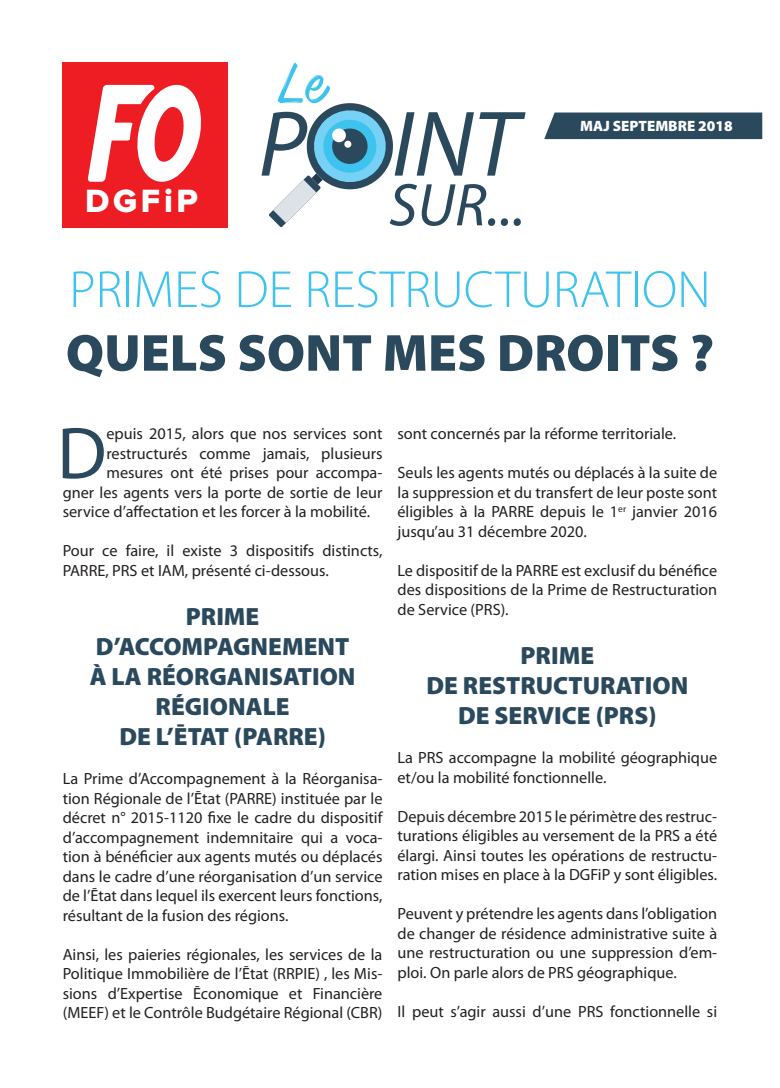
<style>
.page{position:relative;width:780px;height:1088px;background:#fff}
.page>*{position:absolute;margin:0;border:0;box-sizing:border-box;transform-origin:0 0}
.t1{font:italic 94px "Myriad Pro";color:#2a495d}
.t2{font:74.12px "Myriad Pro";color:#2a495d}
.t3{font:italic 60.75px "Myriad Pro";color:#2a495d}
.t4{font:300 52.5px "Myriad Pro";color:#3ec3ee}
.t5{font:900 52.5px "Myriad Pro";color:#2a495d}
.t6{font:50.75px "Mark My Words";color:#3ec3ee}
.t7{font:33.38px "Proxima Nova Extrabld";letter-spacing:.11em;color:#fff}
.t8{font:900 25px/30px "Myriad Pro";color:#2a495d;text-align:center}
.t9{font:16.25px/19.5px "Myriad Pro";color:#231f20;text-align:justify}
.t10{font:900 15px "Myriad Pro";color:#fff}
</style>
<div class="page">
<svg style="left:269px;top:103px;width:124px;height:124px"></svg>
<div style="left:332px;top:128px;width:14px;height:14px;background:#fff;border-radius:50%"></div>
<div style="left:344px;top:141px;width:7px;height:7px;background:#fff;border-radius:50%"></div>
<div style="left:544px;top:112px;width:218px;height:27px;background:#2a495d"></div>
<div style="left:63px;top:63px;width:165px;height:165px;background:#ee1d23"></div>
<svg style="left:88px;top:85px;width:113px;height:97px"></svg>
<h3 class="t7" style="left:85px;top:186px;width:114px">DGFiP</h3>
<h3 class="t6" style="left:278px;top:56px;width:51px">Le</h3>
<h1 class="t1" style="left:258px;top:86px;width:261px">P INT</h1>
<h3 class="t3" style="left:389px;top:167px;width:138px">SUR...</h3>
<p class="t10" style="left:580px;top:117px;width:154px">MAJ SEPTEMBRE 2018</p>
<h3 class="t4" style="left:69px;top:258px;width:642px">PRIMES DE RESTRUCTURATION</h3>
<h3 class="t5" style="left:66px;top:323px;width:649px">QUELS SONT MES DROITS ?</h3>
<h2 class="t2" style="left:57px;top:408px;width:51px">D</h2>
<p class="t9" style="left:106px;top:424px;width:277px">epuis 2015, alors que nos services sont</p>
<p class="t9" style="left:106px;top:443px;width:277px">restructurés comme jamais, plusieurs</p>
<p class="t9" style="left:106px;top:463px;width:277px">mesures ont été prises pour accompa-</p>
<p class="t9" style="left:63px;top:482px;width:321px">gner les agents vers la porte de sortie de leur</p>
<p class="t9" style="left:63px;top:502px;width:309px">service d’affectation et les forcer à la mobilité.</p>
<p class="t9" style="left:63px;top:541px;width:321px">Pour ce faire, il existe 3 dispositifs distincts,<br>PARRE, PRS et IAM, présenté ci-dessous.</p>
<h3 class="t8" style="left:90px;top:602px;width:267px">PRIME<br>D’ACCOMPAGNEMENT<br>À LA RÉORGANISATION<br>RÉGIONALE<br>DE L’ĒTAT (PARRE)</h3>
<p class="t9" style="left:63px;top:769px;width:321px">La Prime d’Accompagnement à la Réorganisa&shy;tion Régionale de l’Ētat (PARRE) instituée par le décret n° 2015-1120 fixe le cadre du dispositif d’accompagnement indemnitaire qui a voca&shy;tion à bénéficier aux agents mutés ou déplacés dans le cadre d’une réorganisation d’un service de l’Ētat dans lequel ils exercent leurs fonctions, résultant de la fusion des régions.</p>
<p class="t9" style="left:63px;top:944px;width:321px">Ainsi, les paieries régionales, les services de la Politique Immobilière de l’Ētat (RRPIE) , les Mis&shy;sions d’Expertise Ēconomique et Financière (MEEF) et le Contrôle Budgétaire Régional (CBR)</p>
<p class="t9" style="left:397px;top:424px;width:280px">sont concernés par la réforme territoriale.</p>
<p class="t9" style="left:397px;top:463px;width:321px">Seuls les agents mutés ou déplacés à la suite de la suppression et du transfert de leur poste sont éligibles à la PARRE depuis le 1<sup>er</sup> janvier 2016 jusqu’au 31 décembre 2020.</p>
<p class="t9" style="left:397px;top:560px;width:321px">Le dispositif de la PARRE est exclusif du bénéfice des dispositions de la Prime de Restructuration de Service (PRS).</p>
<h3 class="t8" style="left:426px;top:641px;width:263px">PRIME<br>DE RESTRUCTURATION<br>DE SERVICE (PRS)</h3>
<p class="t9" style="left:397px;top:748px;width:321px">La PRS accompagne la mobilité géographique et/ou la mobilité fonctionnelle.</p>
<p class="t9" style="left:397px;top:806px;width:321px">Depuis décembre 2015 le périmètre des restruc&shy;turations éligibles au versement de la PRS a été élargi. Ainsi toutes les opérations de restructu&shy;ration mises en place à la DGFiP y sont éligibles.</p>
<p class="t9" style="left:397px;top:904px;width:321px">Peuvent y prétendre les agents dans l’obligation de changer de résidence administrative suite à une restructuration ou une suppression d’em&shy;ploi. On parle alors de PRS géographique.</p>
<p class="t9" style="left:397px;top:1001px;width:321px">Il peut s’agir aussi d’une PRS fonctionnelle si</p>
</div>
